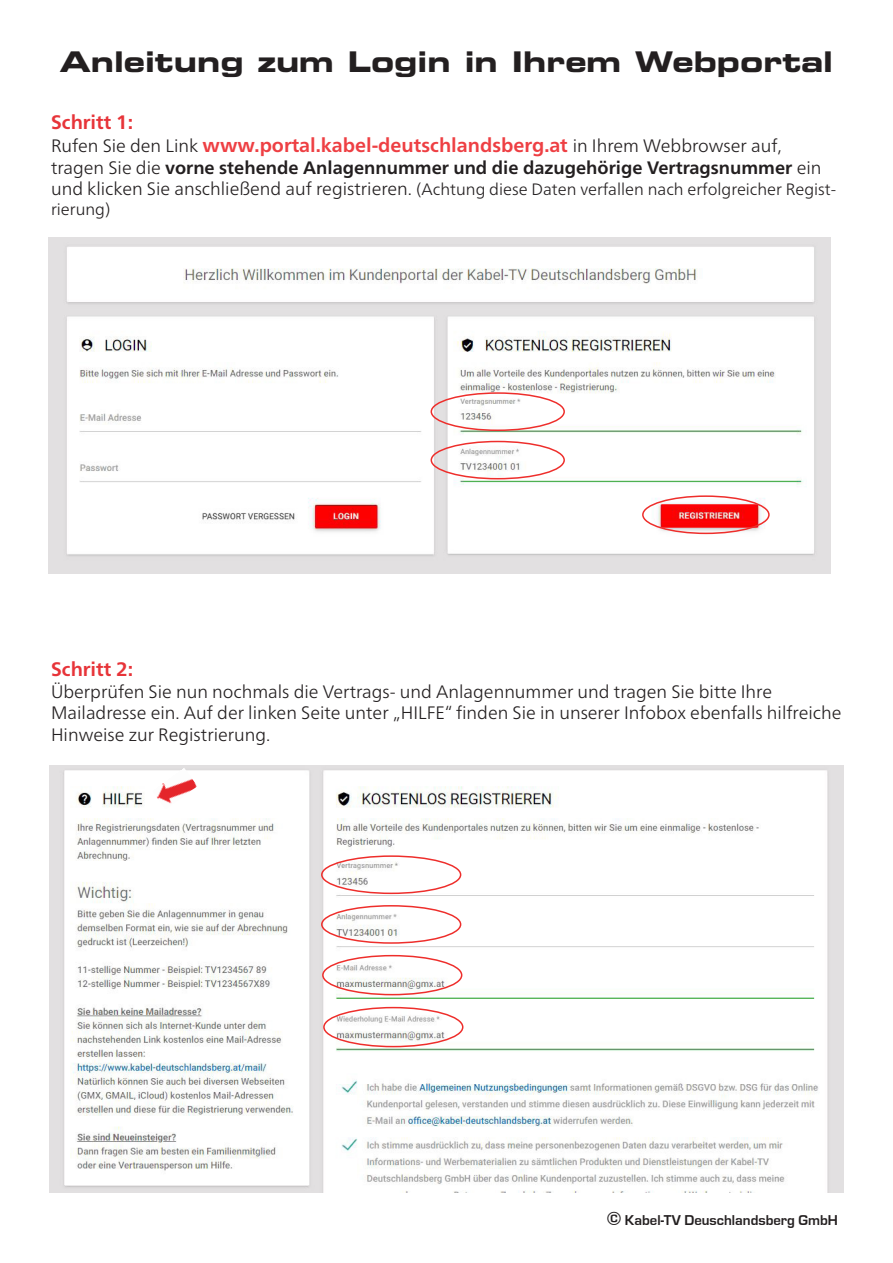
<style>
.page{position:relative;width:893px;height:1263px;background:#fff}
.page>*{position:absolute;margin:0;border:0;box-sizing:border-box;transform-origin:0 0}
.t1{font:28.5px "Eurostile LT Std Bold Ex 2";color:#231f20}
.t2{font:700 19.5px "Frutiger Neue LT Pro";color:#e73439}
.t3{font:300 18px/21.6px "Frutiger Neue LT Pro";color:#231f20}
.t4{font:700 18px/21.6px "Frutiger Neue LT Pro";color:#231f20}
.t5{font:300 16.5px/19.8px "Frutiger Neue LT Pro";color:#231f20}
.t6{font:700 14.7px "Eurostile";color:#231f20}
.s1{font-weight:300}
.s2{font-size:19.5px;color:#ee3f43}
.s3{font-size:18px}
.s4{font-size:19.65px}
</style>
<div class="page">
<img style="left:50px;top:765px;width:793px;height:427px">
<img style="left:48px;top:237px;width:783px;height:336px">
<div style="left:431px;top:392px;width:134px;height:39px;border:2px solid #ee2e2b;border-radius:50%"></div>
<div style="left:431px;top:441px;width:134px;height:38px;border:2px solid #ee2e2b;border-radius:50%"></div>
<div style="left:642px;top:495px;width:128px;height:39px;border:2px solid #ee2e2b;border-radius:50%"></div>
<div style="left:322px;top:955px;width:140px;height:40px;border:2px solid #ee2e2b;border-radius:50%"></div>
<div style="left:323px;top:1007px;width:140px;height:40px;border:2px solid #ee2e2b;border-radius:50%"></div>
<div style="left:321px;top:905px;width:140px;height:39px;border:2px solid #ee2e2b;border-radius:50%"></div>
<div style="left:321px;top:855px;width:140px;height:39px;border:2px solid #ee2e2b;border-radius:50%"></div>
<img style="left:152px;top:768px;width:46px;height:41px">
<h1 class="t1" style="left:60px;top:42px;width:775px">Anleitung zum Login in Ihrem Webportal</h1>
<p class="t2" style="left:51px;top:110px;width:84px">Schritt 1:</p>
<p class="t4" style="left:51px;top:135px;width:772px"><span class="s1">Rufen Sie den Link</span> <span class="s2">www.portal.kabel-deutschlandsberg.at</span> <span class="s1">in Ihrem Webbrowser auf, tragen Sie die</span> vorne stehende Anlagennummer und die dazugehörige Vertragsnummer <span class="s1">ein</span></p>
<p class="t5" style="left:51px;top:179px;width:787px"><span class="s3">und klicken Sie anschließend auf registrieren.</span> (Achtung diese Daten verfallen nach erfolgreicher Regist&shy;rierung)</p>
<p class="t2" style="left:51px;top:658px;width:84px">Schritt 2:</p>
<p class="t3" style="left:51px;top:680px;width:792px">Überprüfen Sie nun nochmals die Vertrags- und Anlagennummer und tragen Sie bitte Ihre<br>Mailadresse ein. Auf der linken Seite unter „HILFE“ finden Sie in unserer Infobox ebenfalls hilfreiche<br>Hinweise zur Registrierung.</p>
<p class="t6" style="left:607px;top:1212px;width:233px"><span class="s4">©</span> Kabel-TV Deuschlandsberg GmbH</p>
</div>
